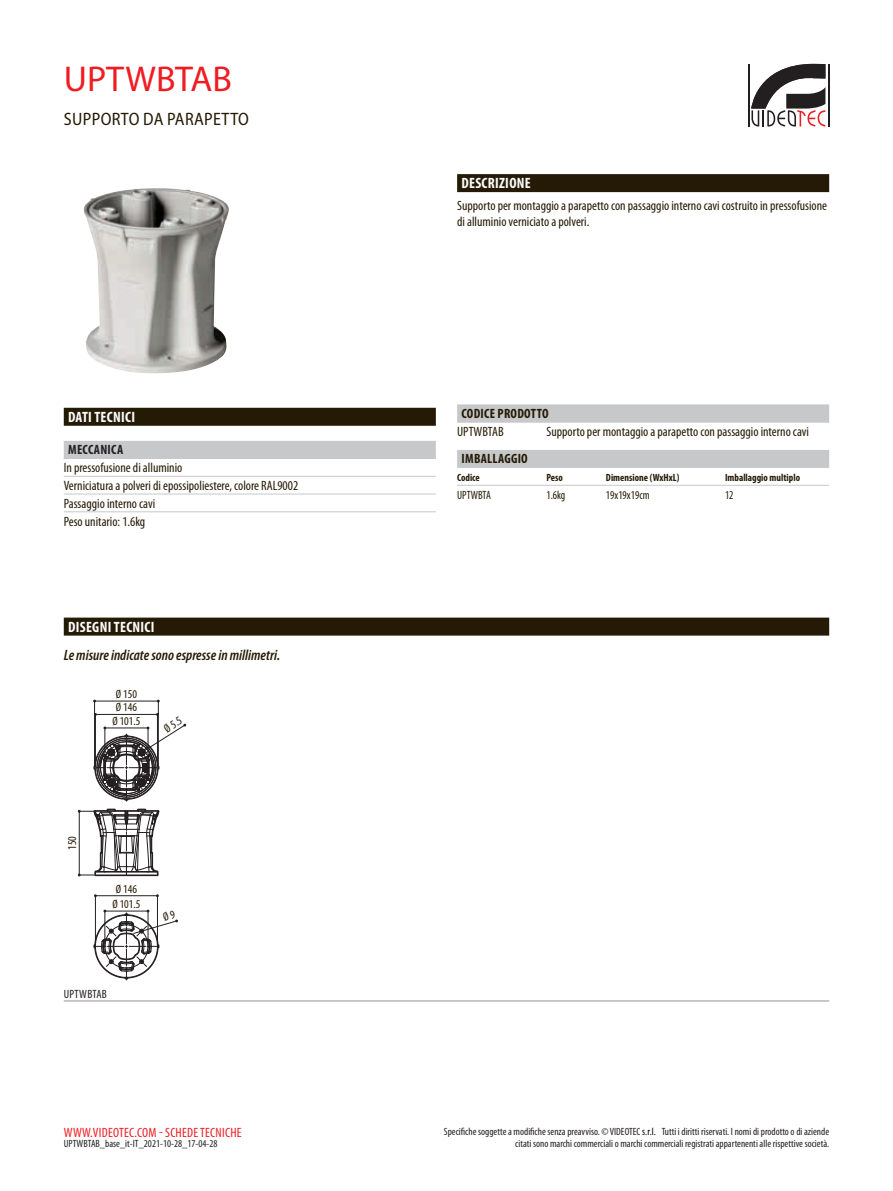
<style>
.page{position:relative;width:893px;height:1191px;background:#fff}
.page>*{position:absolute;margin:0;border:0;box-sizing:border-box;transform-origin:0 0}
.t1{font:36px "Myriad Pro";color:#ee1d23}
.t2{font:semi-condensed 18px "Myriad Pro";letter-spacing:.02em;color:#251a05}
.t3{font:italic 600 condensed 15px "Myriad Pro";color:#251a05}
.t4{font:700 condensed 15px "Myriad Pro";letter-spacing:.02em;color:#fcfcfc}
.t5{font:condensed 13.5px/17.7px "Myriad Pro";color:#251a05}
.t6{font:condensed 13.5px "Myriad Pro";letter-spacing:.02em;color:#ee1d23}
.t7{font:700 condensed 13.5px "Myriad Pro";letter-spacing:.02em;color:#251a05}
.t8{font:700 condensed 13.5px "Myriad Pro";letter-spacing:.02em;color:#231f20}
.t9{font:condensed 12px/13.5px "Myriad Pro";color:#251a05}
.t10{font:condensed 12px "Myriad Pro";color:#251a05;scale:.93 1}
.t11{font:condensed 12px "Myriad Pro";letter-spacing:.02em;color:#231f20}
.t12{font:condensed 10.5px/12.6px "Myriad Pro";color:#231f20;text-align:right}
.t13{font:700 condensed 10.5px "Myriad Pro";color:#251a05}
.s1{color:#000}
</style>
<div class="page">
<hr style="left:748px;top:64px;width:2px;height:62px;background:#231f20">
<hr style="left:828px;top:64px;width:1px;height:62px;background:#231f20">
<svg style="left:751px;top:64px;width:74px;height:63px"></svg>
<img style="left:84px;top:188px;width:145px;height:186px">
<div style="left:457px;top:174px;width:372px;height:18px;background:#251a05"></div>
<div style="left:64px;top:408px;width:372px;height:18px;background:#251a05"></div>
<div style="left:64px;top:441px;width:372px;height:18px;background:#c7c8ca"></div>
<hr style="left:64px;top:476px;width:372px;height:1px;background:#c7c8ca">
<hr style="left:64px;top:494px;width:372px;height:1px;background:#c7c8ca">
<hr style="left:64px;top:511px;width:372px;height:1px;background:#c7c8ca">
<div style="left:457px;top:404px;width:372px;height:18px;background:#c7c8ca"></div>
<hr style="left:457px;top:422px;width:372px;height:1px;background:#c7c8ca">
<div style="left:457px;top:450px;width:372px;height:18px;background:#c7c8ca"></div>
<hr style="left:457px;top:485px;width:372px;height:1px;background:#c7c8ca">
<div style="left:64px;top:617px;width:765px;height:18px;background:#251a05"></div>
<hr style="left:94px;top:701px;width:1px;height:65px;background:#231f20">
<hr style="left:158px;top:701px;width:1px;height:65px;background:#231f20">
<hr style="left:95px;top:701px;width:63px;height:1px;background:#231f20">
<hr style="left:95px;top:714px;width:1px;height:52px;background:#231f20">
<hr style="left:157px;top:714px;width:1px;height:52px;background:#231f20">
<hr style="left:95px;top:714px;width:62px;height:1px;background:#231f20">
<hr style="left:95px;top:895px;width:1px;height:50px;background:#231f20">
<hr style="left:157px;top:895px;width:1px;height:50px;background:#231f20">
<hr style="left:95px;top:895px;width:62px;height:1px;background:#231f20">
<svg style="left:78px;top:723px;width:108px;height:153px"></svg>
<hr style="left:64px;top:1000px;width:765px;height:1px;background:#939598">
<svg style="left:93px;top:909px;width:85px;height:71px"></svg>
<h1 class="t1" style="left:64px;top:59px;width:170px">UPTWBTAB</h1>
<h2 class="t2" style="left:64px;top:109px;width:187px">SUPPORTO DA PARAPETTO</h2>
<p class="t4" style="left:68px;top:408px;width:68px">DATI TECNICI</p>
<p class="t8" style="left:68px;top:442px;width:57px">MECCANICA</p>
<p class="t5" style="left:64px;top:459px;width:236px">In pressofusione di alluminio<br>Verniciatura a polveri di epossipoliestere, colore RAL9002<br>Passaggio interno cavi<br>Peso unitario: 1.6kg</p>
<p class="t4" style="left:68px;top:619px;width:88px">DISEGNI TECNICI</p>
<p class="t3" style="left:64px;top:647px;width:218px">Le misure indicate sono espresse in millimetri.</p>
<p class="t9" style="left:116px;top:687px;width:23px">Ø 150</p>
<p class="t9" style="left:162px;top:723px;width:20px;rotate:-32deg">Ø 5.5</p>
<p class="t9" style="left:112px;top:701px;width:30px">Ø 146<br>Ø 101.5</p>
<p class="t9" style="left:66px;top:850px;width:15px;rotate:-90deg">150</p>
<p class="t9" style="left:112px;top:881px;width:30px;line-height:15.3px">Ø 146<br>Ø 101.5</p>
<p class="t11" style="left:64px;top:987px;width:45px">UPTWBTAB</p>
<p class="t4" style="left:461px;top:175px;width:71px">DESCRIZIONE</p>
<p class="t5" style="left:457px;top:198px;width:371px;line-height:16.2px">Supporto per montaggio a parapetto con passaggio interno cavi costruito in pressofusione di alluminio verniciato a polveri.</p>
<p class="t7" style="left:461px;top:406px;width:89px">CODICE PRODOTTO</p>
<p class="t5" style="left:457px;top:422px;width:48px">UPTWBTAB</p>
<p class="t5" style="left:546px;top:422px;width:264px">Supporto per montaggio a parapetto con passaggio interno cavi</p>
<p class="t7" style="left:461px;top:451px;width:68px">IMBALLAGGIO</p>
<p class="t13" style="left:457px;top:472px;width:24px">Codice</p>
<p class="t13" style="left:546px;top:472px;width:18px">Peso</p>
<p class="t13" style="left:606px;top:472px;width:75px">Dimensione (WxHxL)</p>
<p class="t13" style="left:725px;top:472px;width:77px">Imballaggio multiplo</p>
<p class="t10" style="left:457px;top:488px;width:38px">UPTWBTA</p>
<p class="t10" style="left:546px;top:488px;width:22px">1.6kg</p>
<p class="t10" style="left:606px;top:488px;width:48px">19x19x19cm</p>
<p class="t10" style="left:725px;top:488px;width:11px">12</p>
<p class="t6" style="left:64px;top:1125px;width:179px">WWW.VIDEOTEC.COM - SCHEDE TECNICHE</p>
<p class="t12" style="left:444px;top:1125px;width:214px">Specifiche soggette a modifiche senza preavviso. © VIDEOTEC <span class="s1">s.r.l.</span></p>
<p class="t12" style="left:515px;top:1125px;width:315px">Tutti i diritti riservati. I nomi di prodotto o di aziende<br>citati sono marchi commerciali o marchi commerciali registrati appartenenti alle rispettive società.</p>
<p class="t12" style="left:64px;top:1137px;width:155px">UPTWBTAB_base_it-IT_2021-10-28_17-04-28</p>
</div>
